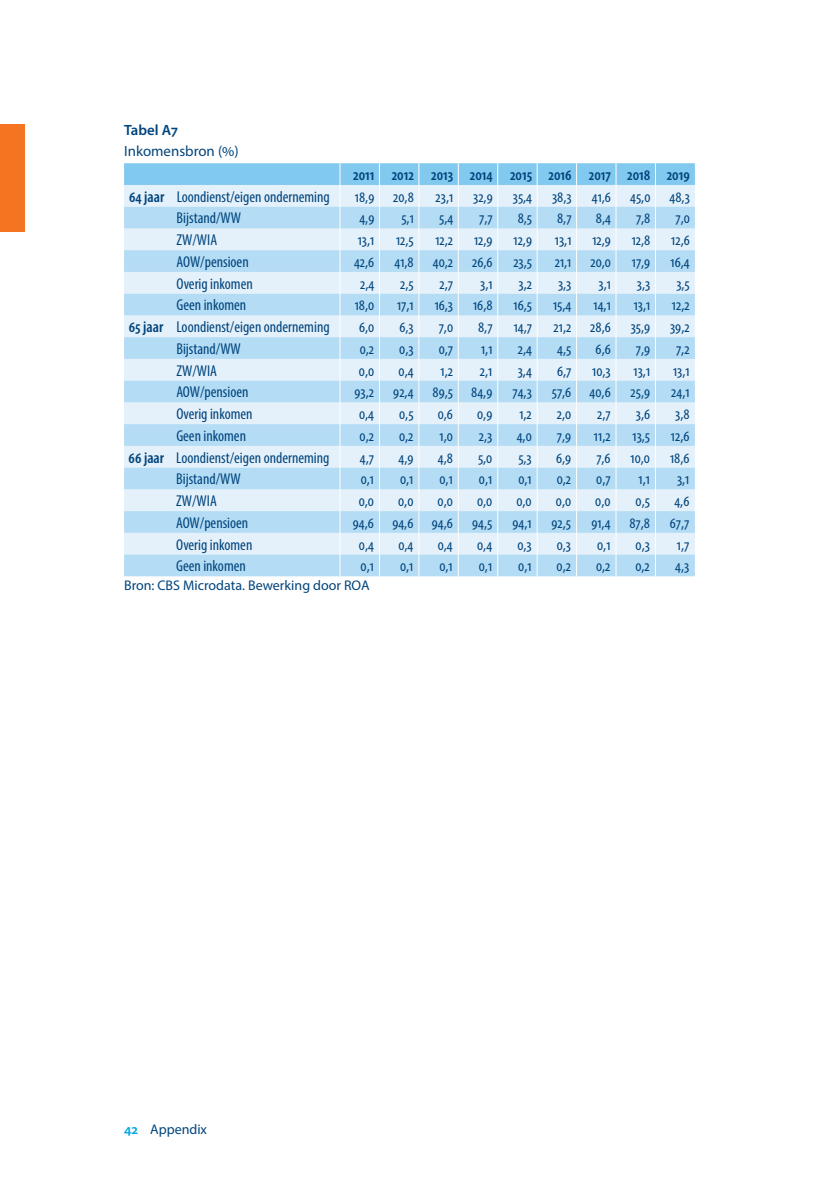
<style>
.page{position:relative;width:819px;height:1191px;background:#fff}
.page>*{position:absolute;margin:0;border:0;box-sizing:border-box;transform-origin:0 0}
.t1{font:condensed 15.75px "Myriad Pro";color:#00447c}
.t2{font:600 condensed 15.75px "Myriad Pro";color:#00447c}
.t3{font:14.88px "Myriad Pro";color:#00447c}
.t4{font:600 14.88px "Myriad Pro";color:#00447c}
.t5{font:14px "Myriad Pro";color:#00447c}
.s1{font-weight:600}
.s2{font-weight:600;color:#00a4e3}
</style>
<div class="page">
<div style="left:0;top:124px;width:25px;height:107px;background:#f47421"></div>
<svg style="left:124px;top:163px;width:570px;height:413px;background:#c9e5f7"></svg>
<p class="t4" style="left:124px;top:121px;width:55px">Tabel A7</p>
<p class="t3" style="left:124px;top:142px;width:116px">Inkomensbron (%)</p>
<p class="t2" style="left:353px;top:165px;width:338px">2011 2012 2013 2014 2015 2016 2017 2018 2019</p>
<p class="t1" style="left:129px;top:187px;width:202px"><span class="s1">64 jaar</span> Loondienst/eigen onderneming</p>
<p class="t1" style="left:355px;top:187px;width:60px">18,9 20,8</p>
<p class="t1" style="left:435px;top:187px;width:19px">23,1</p>
<p class="t1" style="left:473px;top:187px;width:21px">32,9</p>
<p class="t1" style="left:513px;top:187px;width:21px">35,4</p>
<p class="t1" style="left:552px;top:187px;width:21px">38,3</p>
<p class="t1" style="left:591px;top:187px;width:99px">41,6 45,0 48,3</p>
<p class="t1" style="left:177px;top:209px;width:66px">Bijstand/WW</p>
<p class="t1" style="left:359px;top:209px;width:16px">4,9</p>
<p class="t1" style="left:401px;top:209px;width:14px">5,1</p>
<p class="t1" style="left:439px;top:209px;width:16px">5,4</p>
<p class="t1" style="left:479px;top:209px;width:15px">7,7</p>
<p class="t1" style="left:517px;top:209px;width:16px">8,5</p>
<p class="t1" style="left:557px;top:209px;width:16px">8,7</p>
<p class="t1" style="left:596px;top:209px;width:17px">8,4</p>
<p class="t1" style="left:636px;top:209px;width:16px">7,8</p>
<p class="t1" style="left:675px;top:209px;width:16px">7,0</p>
<p class="t1" style="left:177px;top:230px;width:42px">ZW/WIA</p>
<p class="t1" style="left:358px;top:230px;width:18px">13,1</p>
<p class="t1" style="left:396px;top:230px;width:19px">12,5</p>
<p class="t1" style="left:435px;top:230px;width:19px">12,2</p>
<p class="t1" style="left:474px;top:230px;width:20px">12,9</p>
<p class="t1" style="left:513px;top:230px;width:20px">12,9</p>
<p class="t1" style="left:555px;top:230px;width:18px">13,1</p>
<p class="t1" style="left:592px;top:230px;width:20px">12,9</p>
<p class="t1" style="left:631px;top:230px;width:20px">12,8</p>
<p class="t1" style="left:671px;top:230px;width:20px">12,6</p>
<p class="t1" style="left:176px;top:252px;width:74px">AOW/pensioen</p>
<p class="t1" style="left:354px;top:252px;width:22px">42,6</p>
<p class="t1" style="left:394px;top:252px;width:100px">41,8 40,2 26,6</p>
<p class="t1" style="left:513px;top:252px;width:20px">23,5</p>
<p class="t1" style="left:554px;top:252px;width:58px">21,1 20,0</p>
<p class="t1" style="left:631px;top:252px;width:20px">17,9</p>
<p class="t1" style="left:670px;top:252px;width:21px">16,4</p>
<p class="t1" style="left:176px;top:274px;width:78px">Overig inkomen</p>
<p class="t1" style="left:360px;top:274px;width:16px">2,4</p>
<p class="t1" style="left:400px;top:274px;width:15px">2,5</p>
<p class="t1" style="left:439px;top:274px;width:15px">2,7</p>
<p class="t1" style="left:480px;top:274px;width:14px">3,1</p>
<p class="t1" style="left:518px;top:274px;width:15px">3,2</p>
<p class="t1" style="left:558px;top:274px;width:15px">3,3</p>
<p class="t1" style="left:598px;top:274px;width:14px">3,1</p>
<p class="t1" style="left:637px;top:274px;width:15px">3,3</p>
<p class="t1" style="left:676px;top:274px;width:15px">3,5</p>
<p class="t1" style="left:176px;top:296px;width:71px">Geen inkomen</p>
<p class="t1" style="left:355px;top:296px;width:21px">18,0</p>
<p class="t1" style="left:397px;top:296px;width:18px">17,1</p>
<p class="t1" style="left:434px;top:296px;width:20px">16,3</p>
<p class="t1" style="left:473px;top:296px;width:21px">16,8</p>
<p class="t1" style="left:513px;top:296px;width:20px">16,5</p>
<p class="t1" style="left:553px;top:296px;width:20px">15,4</p>
<p class="t1" style="left:593px;top:296px;width:19px">14,1</p>
<p class="t1" style="left:633px;top:296px;width:18px">13,1</p>
<p class="t1" style="left:672px;top:296px;width:19px">12,2</p>
<p class="t1" style="left:129px;top:317px;width:202px"><span class="s1">65 jaar</span> Loondienst/eigen onderneming</p>
<p class="t1" style="left:359px;top:317px;width:17px">6,0</p>
<p class="t1" style="left:399px;top:317px;width:16px">6,3</p>
<p class="t1" style="left:439px;top:317px;width:16px">7,0</p>
<p class="t1" style="left:478px;top:317px;width:16px">8,7</p>
<p class="t1" style="left:513px;top:317px;width:20px">14,7</p>
<p class="t1" style="left:553px;top:317px;width:59px">21,2 28,6</p>
<p class="t1" style="left:630px;top:317px;width:21px">35,9</p>
<p class="t1" style="left:670px;top:317px;width:21px">39,2</p>
<p class="t1" style="left:176px;top:339px;width:66px">Bijstand/WW</p>
<p class="t1" style="left:360px;top:339px;width:16px">0,2</p>
<p class="t1" style="left:399px;top:339px;width:16px">0,3</p>
<p class="t1" style="left:438px;top:339px;width:16px">0,7</p>
<p class="t1" style="left:481px;top:339px;width:13px">1,1</p>
<p class="t1" style="left:517px;top:339px;width:16px">2,4</p>
<p class="t1" style="left:557px;top:339px;width:16px">4,5</p>
<p class="t1" style="left:595px;top:339px;width:17px">6,6</p>
<p class="t1" style="left:636px;top:339px;width:16px">7,9</p>
<p class="t1" style="left:676px;top:339px;width:15px">7,2</p>
<p class="t1" style="left:176px;top:361px;width:42px">ZW/WIA</p>
<p class="t1" style="left:359px;top:361px;width:17px">0,0</p>
<p class="t1" style="left:398px;top:361px;width:17px">0,4</p>
<p class="t1" style="left:440px;top:361px;width:14px">1,2</p>
<p class="t1" style="left:480px;top:361px;width:14px">2,1</p>
<p class="t1" style="left:517px;top:361px;width:16px">3,4</p>
<p class="t1" style="left:557px;top:361px;width:16px">6,7</p>
<p class="t1" style="left:592px;top:361px;width:20px">10,3</p>
<p class="t1" style="left:633px;top:361px;width:18px">13,1</p>
<p class="t1" style="left:673px;top:361px;width:18px">13,1</p>
<p class="t1" style="left:176px;top:383px;width:74px">AOW/pensioen</p>
<p class="t1" style="left:354px;top:383px;width:139px">93,2 92,4 89,5 84,9</p>
<p class="t1" style="left:512px;top:383px;width:21px">74,3</p>
<p class="t1" style="left:551px;top:383px;width:60px">57,6 40,6</p>
<p class="t1" style="left:630px;top:383px;width:21px">25,9</p>
<p class="t1" style="left:671px;top:383px;width:20px">24,1</p>
<p class="t1" style="left:176px;top:404px;width:78px">Overig inkomen</p>
<p class="t1" style="left:359px;top:404px;width:17px">0,4</p>
<p class="t1" style="left:399px;top:404px;width:16px">0,5</p>
<p class="t1" style="left:438px;top:404px;width:17px">0,6</p>
<p class="t1" style="left:477px;top:404px;width:17px">0,9</p>
<p class="t1" style="left:519px;top:404px;width:14px">1,2</p>
<p class="t1" style="left:557px;top:404px;width:16px">2,0</p>
<p class="t1" style="left:597px;top:404px;width:15px">2,7</p>
<p class="t1" style="left:635px;top:404px;width:16px">3,6</p>
<p class="t1" style="left:675px;top:404px;width:16px">3,8</p>
<p class="t1" style="left:176px;top:426px;width:71px">Geen inkomen</p>
<p class="t1" style="left:359px;top:426px;width:16px">0,2</p>
<p class="t1" style="left:399px;top:426px;width:16px">0,2</p>
<p class="t1" style="left:439px;top:426px;width:15px">1,0</p>
<p class="t1" style="left:479px;top:426px;width:15px">2,3</p>
<p class="t1" style="left:516px;top:426px;width:17px">4,0</p>
<p class="t1" style="left:557px;top:426px;width:16px">7,9</p>
<p class="t1" style="left:594px;top:426px;width:18px">11,2</p>
<p class="t1" style="left:632px;top:426px;width:19px">13,5</p>
<p class="t1" style="left:671px;top:426px;width:20px">12,6</p>
<p class="t1" style="left:129px;top:448px;width:202px"><span class="s1">66 jaar</span> Loondienst/eigen onderneming</p>
<p class="t1" style="left:360px;top:448px;width:16px">4,7</p>
<p class="t1" style="left:398px;top:448px;width:16px">4,9</p>
<p class="t1" style="left:438px;top:448px;width:17px">4,8</p>
<p class="t1" style="left:478px;top:448px;width:16px">5,0</p>
<p class="t1" style="left:518px;top:448px;width:15px">5,3</p>
<p class="t1" style="left:556px;top:448px;width:17px">6,9</p>
<p class="t1" style="left:596px;top:448px;width:16px">7,6</p>
<p class="t1" style="left:630px;top:448px;width:21px">10,0</p>
<p class="t1" style="left:670px;top:448px;width:21px">18,6</p>
<p class="t1" style="left:176px;top:470px;width:66px">Bijstand/WW</p>
<p class="t1" style="left:360px;top:470px;width:15px">0,1</p>
<p class="t1" style="left:400px;top:470px;width:15px">0,1</p>
<p class="t1" style="left:439px;top:470px;width:15px">0,1</p>
<p class="t1" style="left:479px;top:470px;width:15px">0,1</p>
<p class="t1" style="left:518px;top:470px;width:15px">0,1</p>
<p class="t1" style="left:556px;top:470px;width:16px">0,2</p>
<p class="t1" style="left:596px;top:470px;width:16px">0,7</p>
<p class="t1" style="left:638px;top:470px;width:13px">1,1</p>
<p class="t1" style="left:677px;top:470px;width:14px">3,1</p>
<p class="t1" style="left:176px;top:491px;width:42px">ZW/WIA</p>
<p class="t1" style="left:359px;top:491px;width:17px">0,0</p>
<p class="t1" style="left:398px;top:491px;width:17px">0,0</p>
<p class="t1" style="left:437px;top:491px;width:17px">0,0</p>
<p class="t1" style="left:477px;top:491px;width:17px">0,0</p>
<p class="t1" style="left:516px;top:491px;width:17px">0,0</p>
<p class="t1" style="left:556px;top:491px;width:17px">0,0</p>
<p class="t1" style="left:595px;top:491px;width:17px">0,0</p>
<p class="t1" style="left:635px;top:491px;width:16px">0,5</p>
<p class="t1" style="left:674px;top:491px;width:16px">4,6</p>
<p class="t1" style="left:176px;top:513px;width:74px">AOW/pensioen</p>
<p class="t1" style="left:353px;top:513px;width:141px">94,6 94,6 94,6 94,5</p>
<p class="t1" style="left:512px;top:513px;width:21px">94,1</p>
<p class="t1" style="left:551px;top:513px;width:21px">92,5</p>
<p class="t1" style="left:591px;top:513px;width:60px">91,4 87,8</p>
<p class="t1" style="left:670px;top:513px;width:21px">67,7</p>
<p class="t1" style="left:176px;top:535px;width:78px">Overig inkomen</p>
<p class="t1" style="left:359px;top:535px;width:17px">0,4</p>
<p class="t1" style="left:398px;top:535px;width:17px">0,4</p>
<p class="t1" style="left:438px;top:535px;width:17px">0,4</p>
<p class="t1" style="left:477px;top:535px;width:17px">0,4</p>
<p class="t1" style="left:517px;top:535px;width:16px">0,3</p>
<p class="t1" style="left:556px;top:535px;width:16px">0,3</p>
<p class="t1" style="left:597px;top:535px;width:15px">0,1</p>
<p class="t1" style="left:635px;top:535px;width:16px">0,3</p>
<p class="t1" style="left:677px;top:535px;width:14px">1,7</p>
<p class="t1" style="left:176px;top:556px;width:71px">Geen inkomen</p>
<p class="t1" style="left:360px;top:556px;width:15px">0,1</p>
<p class="t1" style="left:400px;top:556px;width:15px">0,1</p>
<p class="t1" style="left:439px;top:556px;width:15px">0,1</p>
<p class="t1" style="left:479px;top:556px;width:15px">0,1</p>
<p class="t1" style="left:518px;top:556px;width:15px">0,1</p>
<p class="t1" style="left:556px;top:556px;width:16px">0,2</p>
<p class="t1" style="left:596px;top:556px;width:16px">0,2</p>
<p class="t1" style="left:635px;top:556px;width:16px">0,2</p>
<p class="t1" style="left:675px;top:556px;width:16px">4,3</p>
<p class="t5" style="left:124px;top:577px;width:247px">Bron: CBS Microdata. Bewerking door ROA</p>
<p class="t5" style="left:124px;top:1121px;width:84px"><span class="s2">42</span> Appendix</p>
</div>
